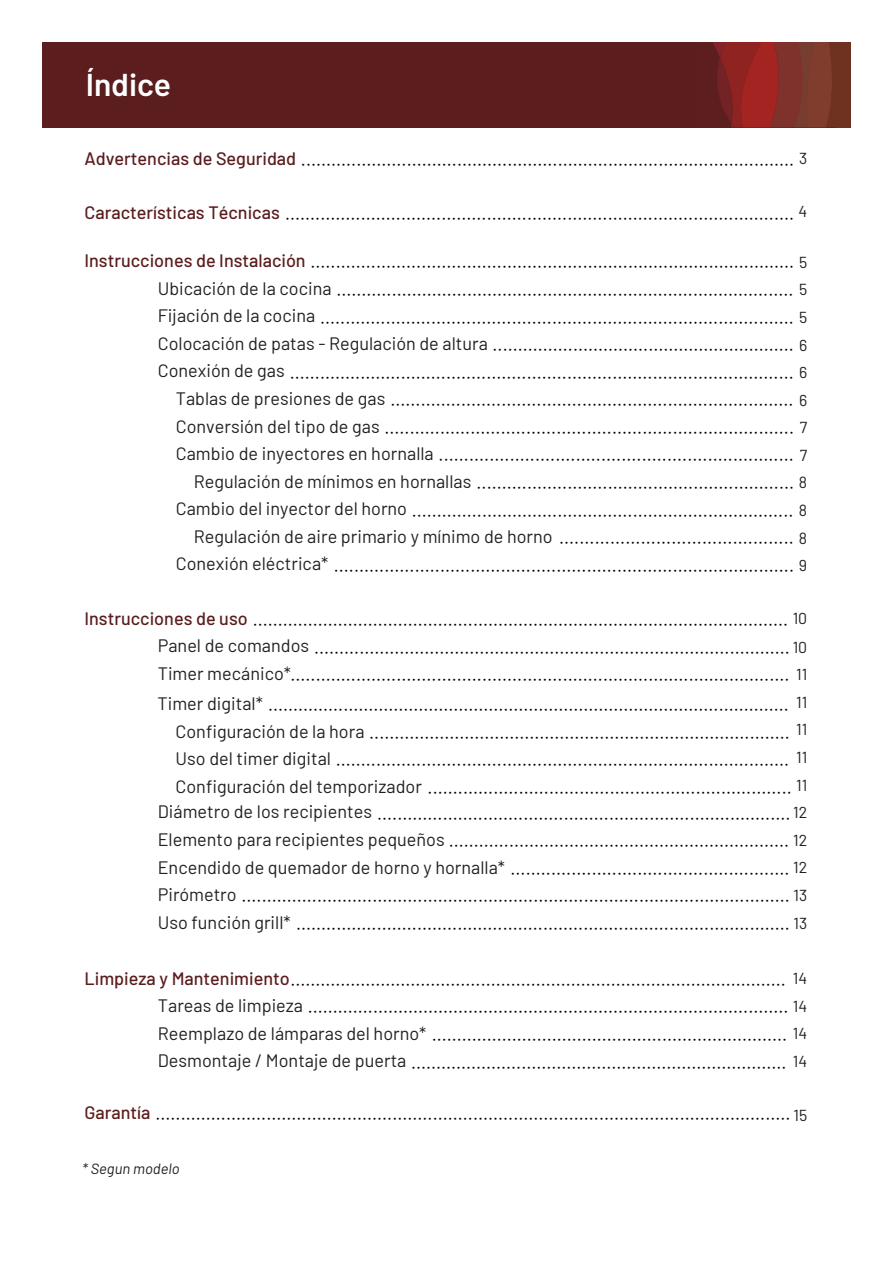
<style>
.page{position:relative;width:893px;height:1263px;background:#fff}
.page>*{position:absolute;margin:0;border:0;box-sizing:border-box;transform-origin:0 0}
.t1{font:600 31.5px "Barlow";color:#fff}
.t2{font:18px/27.6px "Barlow";color:#000}
.t3{font:15.9px/27.6px "Barlow";color:#231f20;text-align:justify}
.t4{font:italic 14.85px "Barlow";color:#231f20}
.s1{font-weight:500;color:#5b1d1e}
.s2{color:#231f20}
.s3{font-size:15.9px;color:#231f20}
</style>
<div class="page">
<div style="left:43px;top:43px;width:807px;height:85px;background:#5b1d1e"></div>
<svg style="left:713px;top:43px;width:123px;height:85px"></svg>
<div style="left:836px;top:43px;width:14px;height:85px;background:#6f3120"></div>
<h1 class="t1" style="left:86px;top:61px;width:87px">Índice</h1>
<p class="t2" style="left:84px;top:144px;width:711px"><span class="s1">Advertencias de Seguridad</span> ..................................................................................................</p>
<p class="t2" style="left:84px;top:198px;width:711px"><span class="s1">Características Técnicas</span> .....................................................................................................</p>
<p class="t2" style="left:84px;top:247px;width:711px;text-align:right"><span class="s1">Instrucciones de Instalación</span> ................................................................................................<br><span class="s2">Ubicación de la cocina</span> ...........................................................................................<br><span class="s2">Fijación de la cocina</span> ..............................................................................................<br><span class="s2">Colocación de patas - Regulación de altura</span> ............................................................<br><span class="s2">Conexión de gas</span> ....................................................................................................<br><span class="s2">Tablas de presiones de gas</span> ................................................................................<br><span class="s2">Conversión del tipo de gas</span> .................................................................................<br><span class="s2">Cambio de inyectores en hornalla</span> ......................................................................<br><span class="s2">Regulación de mínimos en hornallas</span> ...............................................................<br><span class="s2">Cambio del inyector del horno</span> ............................................................................<br><span class="s2">Regulación de aire primario y mínimo de horno</span> ..............................................<br><span class="s2">Conexión eléctrica*</span> ...........................................................................................</p>
<p class="t3" style="left:799px;top:144px;width:10px">3</p>
<p class="t3" style="left:798px;top:196px;width:10px">4</p>
<p class="t3" style="left:799px;top:247px;width:10px">5<br>5<br>5<br>6<br>6<br>6<br>7<br>7<br>8<br>8<br>8<br>9</p>
<p class="t2" style="left:158px;top:604px;width:633px;text-align:justify;text-indent:-73px"><span class="s1">Instrucciones de uso</span> ...........................................................................................................<br><span class="s2">Panel de comandos</span> ...............................................................................................<br><span class="s2">Timer mecánico*</span>...................................................................................................</p>
<p class="t3" style="left:793px;top:603px;width:16px">10<br>10<br>11<br>11<br>11<br>11<br>11<br>12<br>12<br>12<br>13<br>13</p>
<p class="t2" style="left:176px;top:689px;width:618px;text-indent:-18px"><span class="s2">Timer digital*</span> ........................................................................................................<br><span class="s2">Configuración de la hora</span> ....................................................................................<br><span class="s2">Uso del timer digital</span> ..........................................................................................<br><span class="s2">Configuración del temporizador</span> ........................................................................</p>
<p class="t2" style="left:158px;top:798px;width:634px;text-align:justify"><span class="s2">Diámetro de los recipientes</span> ..................................................................................<br><span class="s2">Elemento para recipientes pequeños</span> ....................................................................<br><span class="s2">Encendido de quemador de horno y hornalla*</span> .......................................................<br><span class="s2">Pirómetro</span> .............................................................................................................<br><span class="s2">Uso función grill*</span> ..................................................................................................</p>
<p class="t2" style="left:158px;top:964px;width:632px;text-indent:-73px"><span class="s1">Limpieza y Mantenimiento</span>...................................................................................................<br><span class="s2">Tareas de limpieza</span> ................................................................................................<br><span class="s2">Reemplazo de lámparas del horno*</span> .......................................................................<br><span class="s2">Desmontaje / Montaje de puerta</span> ...........................................................................</p>
<p class="t3" style="left:793px;top:963px;width:16px">14<br>14<br>14<br>14</p>
<p class="t2" style="left:84px;top:1099px;width:724px"><span class="s1">Garantía</span> .............................................................................................................................. <span class="s3">15</span></p>
<p class="t4" style="left:82px;top:1158px;width:99px">* Segun modelo</p>
</div>
